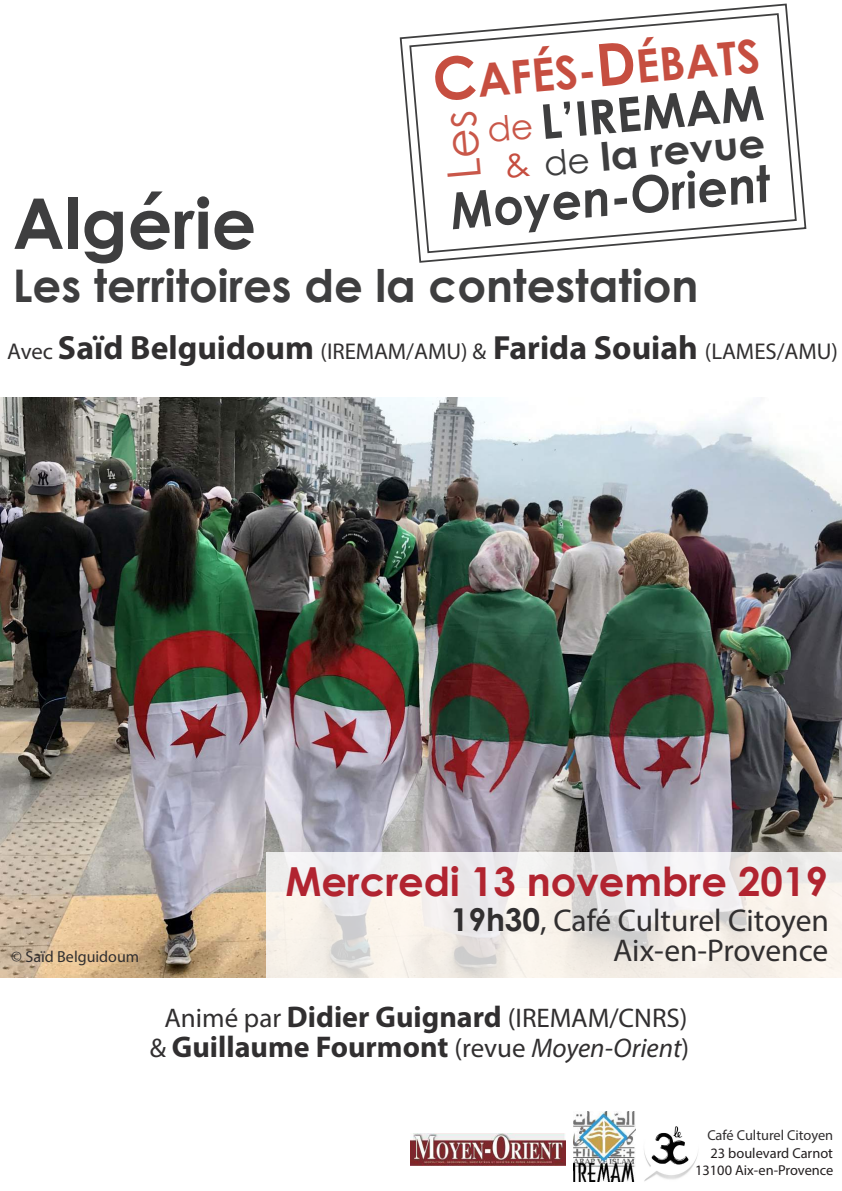
<style>
.page{position:relative;width:842px;height:1191px;background:#fff}
.page>*{position:absolute;margin:0;border:0;box-sizing:border-box;transform-origin:0 0}
.t1{font:700 70px "Century Gothic";color:#3e3e3f}
.t2{font:italic 700 50.6px "Century Gothic";color:#3e3e3f;scale:.95 1}
.t3{font:700 47.8px "Century Gothic";color:#3e3e3f}
.t4{font:700 46px "Century Gothic";color:#c64e40}
.t5{font:700 45px "Century Gothic";color:#3e3e3f}
.t6{font:700 40px "Century Gothic";color:#b12430}
.t7{font:700 39.1px "Century Gothic";color:#3e3e3f;scale:1.07 1}
.t8{font:31.5px/29.8px "Myriad Pro";letter-spacing:-.005em;color:#312f30;text-align:right}
.t9{font:700 30px "Myriad Pro";color:#312f30}
.t10{font:27px "Myriad Pro";color:#312f30}
.t11{font:22.8px "Myriad Pro";color:#312f30}
.t12{font:16px "Myriad Pro";color:#312f30}
.t13{font:14.4px/17.3px "Myriad Pro";color:#231f20;text-align:right}
.t14{font:14.4px "Myriad Pro";color:#312f30}
.s1{font-size:58.7px}
.s2{font-weight:400;font-size:34.5px;color:#c64e40}
.s3{font-weight:400;font-size:34.5px}
.s4{font-weight:700;font-size:33.6px}
.s5{font-family:"Century Gothic";font-weight:700}
.s6{font-weight:700;font-size:30px}
.s7{font-weight:400;font-size:27px}
.s8{font-weight:400;font-style:italic;font-size:27px}
</style>
<div class="page">
<img style="left:644px;top:1126px;width:54px;height:55px">
<img style="left:573px;top:1111px;width:62px;height:70px">
<img style="left:411px;top:1133px;width:155px;height:32px">
<svg style="left:399px;top:3px;width:408px;height:260px"></svg>
<svg style="left:408px;top:12px;width:390px;height:242px"></svg>
<img style="left:0;top:397px;width:842px;height:580px">
<svg style="left:266px;top:852px;width:576px;height:126px;fill:#f2eeea"></svg>
<svg style="left:446px;top:112px;width:35px;height:65px"></svg>
<svg style="left:488px;top:115px;width:44px;height:27px"></svg>
<h1 class="t1" style="left:13px;top:170px;width:245px">Algérie</h1>
<h3 class="t4" style="left:430px;top:49px;width:329px;rotate:-5deg"><span class="s1">C</span>AFÉS-<span class="s1">D</span>ÉBATS</h3>
<h3 class="t3" style="left:537px;top:86px;width:226px;rotate:-5deg">L’IREMAM</h3>
<h3 class="t7" style="left:501px;top:136px;width:246px;rotate:-5deg"><span class="s2">&amp;</span> <span class="s3">de</span> la revue</h3>
<h2 class="t2" style="left:448px;top:173px;width:340px;rotate:-5deg">Moyen-Orient</h2>
<h3 class="t5" style="left:13px;top:252px;width:687px">Les territoires de la contestation</h3>
<p class="t11" style="left:7px;top:337px;width:832px">Avec <span class="s4">Saïd Belguidoum</span> (IREMAM/AMU) &amp; <span class="s4">Farida Souiah</span> (LAMES/AMU)</p>
<p class="t12" style="left:11px;top:946px;width:130px">© Saïd Belguidoum</p>
<h3 class="t6" style="left:285px;top:851px;width:544px">Mercredi 13 novembre 2019</h3>
<h3 class="t8" style="left:451px;top:905px;width:380px"><span class="s5">19h30</span>, Café Culturel Citoyen<br>Aix-en-Provence</h3>
<p class="t10" style="left:164px;top:1001px;width:525px">Animé par <span class="s6">Didier Guignard</span> (IREMAM/CNRS)</p>
<h3 class="t9" style="left:150px;top:1027px;width:541px"><span class="s7">&amp;</span> Guillaume Fourmont <span class="s7">(revue</span> <span class="s8">Moyen-Orient</span><span class="s7">)</span></h3>
<p class="t14" style="left:707px;top:1126px;width:127px">Café Culturel Citoyen</p>
<p class="t13" style="left:695px;top:1144px;width:140px">23 boulevard Carnot<br>13100 Aix-en-Provence</p>
</div>
